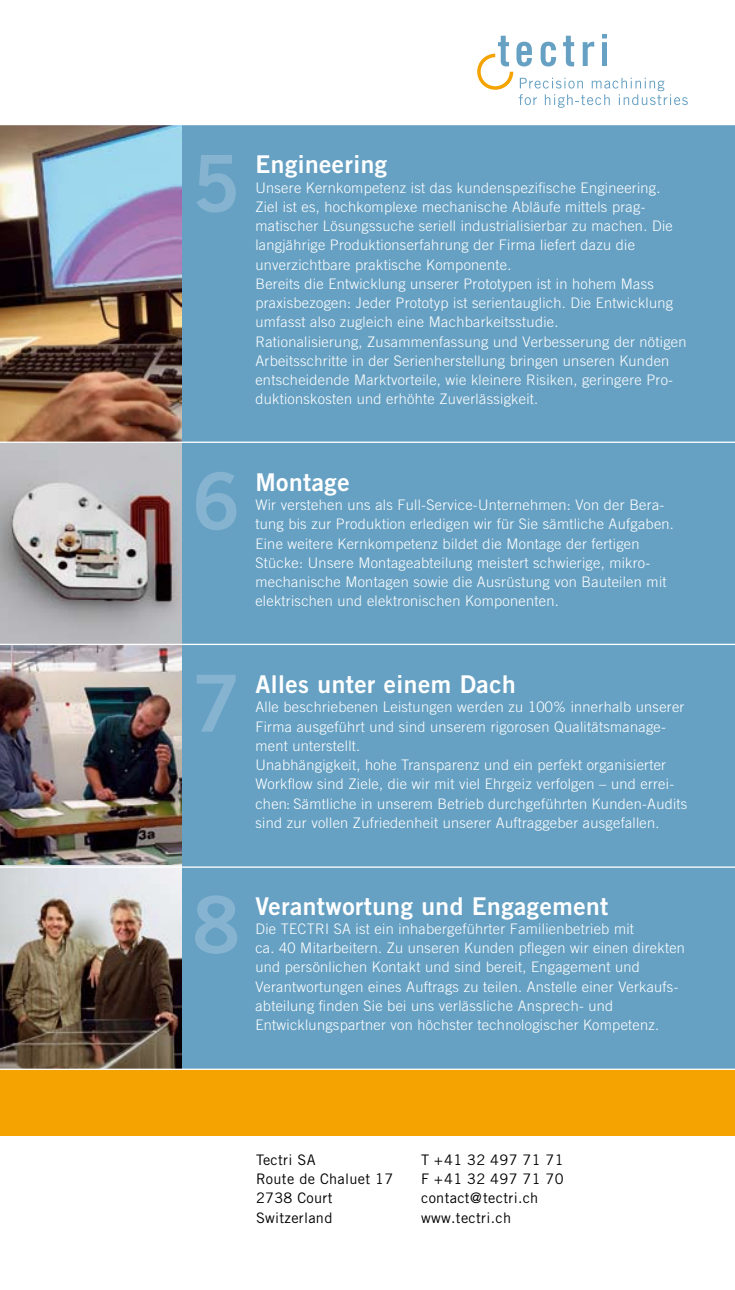
<style>
.page{position:relative;width:735px;height:1290px;background:#fff}
.page>*{position:absolute;margin:0;border:0;box-sizing:border-box;transform-origin:0 0}
.t1{font:78.75px "Trade Gothic Bold Two";color:#86b4d0}
.t2{font:24.5px "Trade Gothic Bold Two";letter-spacing:.02em;color:#fff}
.t3{font:300 14.53px/19.2px "Trade Gothic";letter-spacing:.02em;color:#fff}
.t4{font:14.53px/19.2px "Trade Gothic";letter-spacing:.02em;color:#000}
</style>
<div class="page">
<div style="left:0;top:1068px;width:734px;height:68px;background:#f5a300"></div>
<div style="left:181px;top:125px;width:553px;height:943px;background:#66a1c3"></div>
<img style="left:0;top:125px;width:181px;height:317px">
<img style="left:0;top:443px;width:181px;height:201px">
<svg style="left:477px;top:34px;width:210px;height:74px"></svg>
<img style="left:0;top:645px;width:181px;height:221px">
<img style="left:0;top:868px;width:181px;height:200px">
<hr style="left:0;top:442px;width:734px;height:1px;background:#fff">
<hr style="left:0;top:644px;width:734px;height:1px;background:#fff">
<hr style="left:0;top:1068px;width:734px;height:2px;background:#fff">
<hr style="left:0;top:866px;width:734px;height:2px;background:#fff">
<h1 class="t1" style="left:192px;top:135px;width:50px">5</h1>
<h2 class="t2" style="left:255px;top:149px;width:133px">Engineering</h2>
<p class="t3" style="left:255px;top:178px;width:432px">Unsere Kernkompetenz ist das kundenspezifische Engineering.<br>Ziel ist es, hochkomplexe mechanische Abläufe mittels prag&shy;matischer Lösungssuche seriell industrialisierbar zu machen. Die langjährige Produktionserfahrung der Firma liefert dazu die unverzichtbare praktische Komponente.<br>Bereits die Entwicklung unserer Prototypen ist in hohem Mass praxisbezogen: Jeder Prototyp ist serientauglich. Die Entwicklung umfasst also zugleich eine Machbarkeitsstudie.<br>Rationalisierung, Zusammenfassung und Verbesserung der nötigen Arbeitsschritte in der Serienherstellung bringen unseren Kunden entscheidende Marktvorteile, wie kleinere Risiken, geringere Pro&shy;duktionskosten und erhöhte Zuverlässigkeit.</p>
<h1 class="t1" style="left:192px;top:452px;width:50px">6</h1>
<h2 class="t2" style="left:255px;top:467px;width:96px">Montage</h2>
<p class="t3" style="left:255px;top:495px;width:420px">Wir verstehen uns als Full-Service-Unternehmen: Von der Bera&shy;tung bis zur Produktion erledigen wir für Sie sämtliche Aufgaben.<br>Eine weitere Kernkompetenz bildet die Montage der fertigen Stücke: Unsere Montageabteilung meistert schwierige, mikro&shy;mechanische Montagen sowie die Ausrüstung von Bauteilen mit elektrischen und elektronischen Komponenten.</p>
<h1 class="t1" style="left:192px;top:655px;width:50px">7</h1>
<h2 class="t2" style="left:255px;top:669px;width:262px">Alles unter einem Dach</h2>
<p class="t3" style="left:255px;top:697px;width:433px">Alle beschriebenen Leistungen werden zu 100% innerhalb unserer Firma ausgeführt und sind unserem rigorosen Qualitätsmanage&shy;ment unterstellt.<br>Unabhängigkeit, hohe Transparenz und ein perfekt organisierter Workflow sind Ziele, die wir mit viel Ehrgeiz verfolgen – und errei&shy;chen: Sämtliche in unserem Betrieb durchgeführten Kunden-Audits sind zur vollen Zufriedenheit unserer Auftraggeber ausgefallen.</p>
<h1 class="t1" style="left:192px;top:876px;width:50px">8</h1>
<h2 class="t2" style="left:255px;top:890px;width:354px">Verantwortung und Engagement</h2>
<p class="t3" style="left:255px;top:919px;width:431px">Die TECTRI SA ist ein inhabergeführter Familienbetrieb mit<br>ca. 40 Mitarbeitern. Zu unseren Kunden pflegen wir einen direkten und persönlichen Kontakt und sind bereit, Engagement und Verantwortungen eines Auftrags zu teilen. Anstelle einer Verkaufs&shy;abteilung finden Sie bei uns verlässliche Ansprech- und Entwicklungspartner von höchster technologischer Kompetenz.</p>
<p class="t4" style="left:256px;top:1150px;width:139px">Tectri SA<br>Route de Chaluet 17<br>2738 Court<br>Switzerland</p>
<p class="t4" style="left:421px;top:1150px;width:144px">T +41 32 497 71 71<br>F +41 32 497 71 70 contact@tectri.ch www.tectri.ch</p>
</div>
